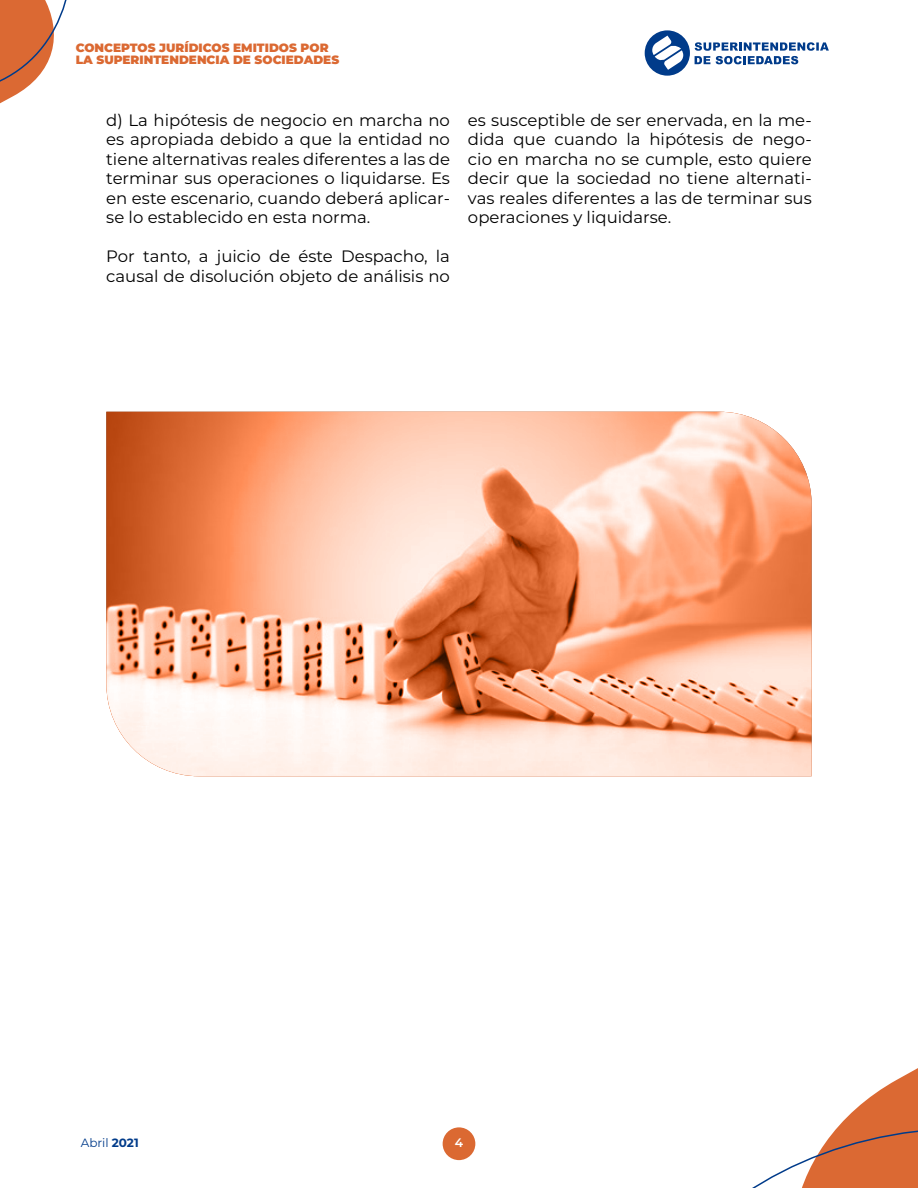
<style>
.page{position:relative;width:918px;height:1188px;background:#fff}
.page>*{position:absolute;margin:0;border:0;box-sizing:border-box;transform-origin:0 0}
.t1{font:16.5px/19.5px "Montserrat";color:#000;text-align:justify}
.t2{font:600 12.3px "Montserrat";color:#fff}
.t3{font:900 12px/12px "Montserrat";color:#db6932}
.t4{font:12px "Montserrat";color:#003b8a}
.s1{font-weight:700}
</style>
<div class="page">
<svg style="left:752px;top:1068px;width:166px;height:120px"></svg>
<div style="left:443px;top:1127px;width:32px;height:33px;background:#db6932;border-radius:50%"></div>
<svg style="left:645px;top:30px;width:184px;height:46px"></svg>
<svg style="left:0;top:0;width:67px;height:104px"></svg>
<svg style="left:106px;top:412px;width:706px;height:364px;background:#f3b394"></svg>
<p class="t3" style="left:76px;top:41px;width:265px">CONCEPTOS JURÍDICOS EMITIDOS POR<br>LA SUPERINTENDENCIA DE SOCIEDADES</p>
<p class="t1" style="left:106px;top:110px;width:345px">d) La hipótesis de negocio en marcha no es apropiada debido a que la entidad no tiene alternativas reales diferentes a las de terminar sus operaciones o liquidarse. Es en este escenario, cuando deberá aplicar&shy;se lo establecido en esta norma.</p>
<p class="t1" style="left:106px;top:246px;width:345px">Por tanto, a juicio de éste Despacho, la causal de disolución objeto de análisis no</p>
<p class="t1" style="left:468px;top:110px;width:345px">es susceptible de ser enervada, en la me&shy;dida que cuando la hipótesis de nego&shy;cio en marcha no se cumple, esto quiere decir que la sociedad no tiene alternati&shy;vas reales diferentes a las de terminar sus operaciones y liquidarse.</p>
<p class="t4" style="left:81px;top:1134px;width:59px">Abril <span class="s1">2021</span></p>
<p class="t2" style="left:455px;top:1134px;width:10px">4</p>
</div>
